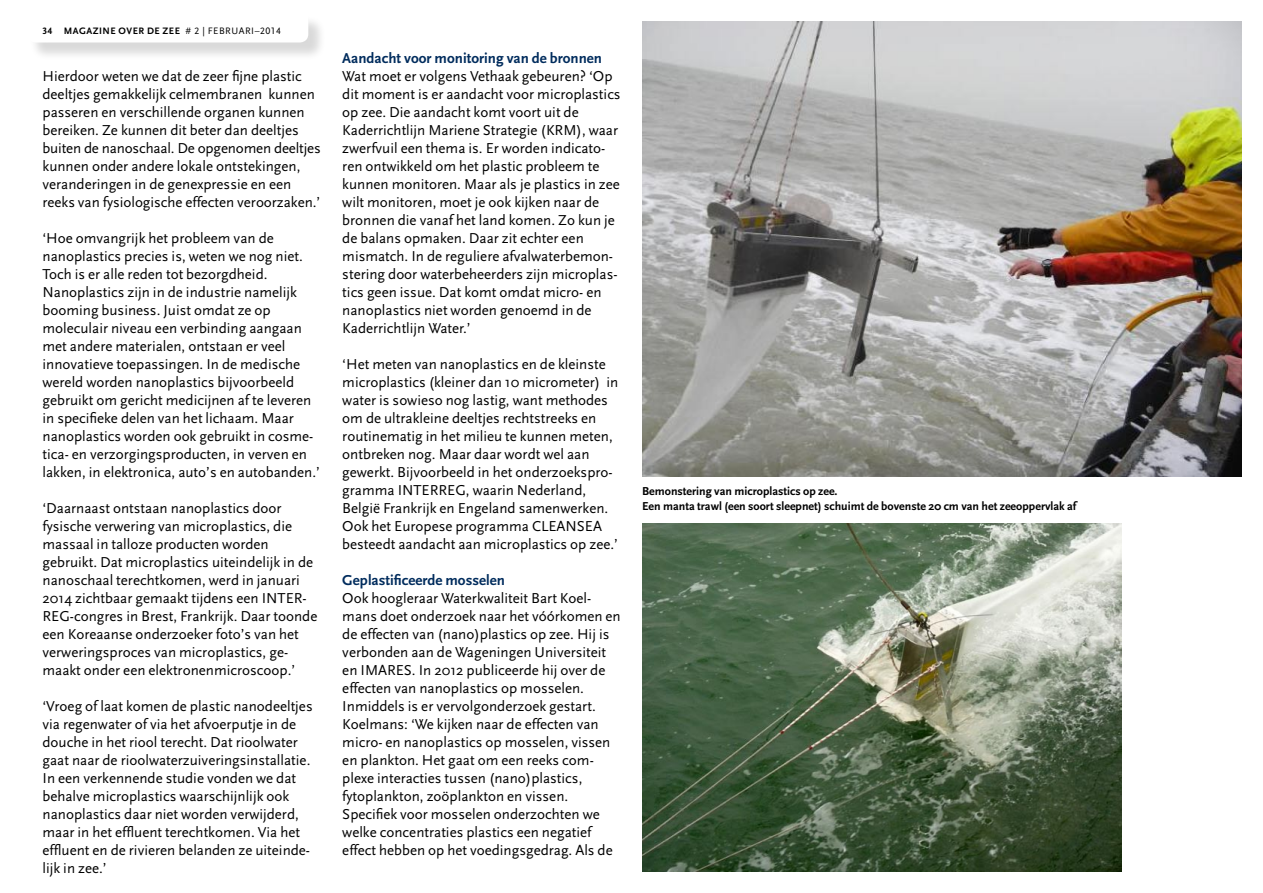
<style>
.page{position:relative;width:1263px;height:893px;background:#fff}
.page>*{position:absolute;margin:0;border:0;box-sizing:border-box;transform-origin:0 0}
.plat{font:15px/18px "Scala Sans";color:#000}
.tussen{font:700 15px "Scala Sans";color:#002c5d}
.bijschrijft_8_12_bol{font:700 12px "Scala Sans";color:#000}
.t1{font:700 9.75px "Scala Sans LF";letter-spacing:.05em;color:#000}
.s1{font-family:"Scala Sans LF Caps";font-weight:400}
</style>
<div class="page">
<img style="left:642px;top:524px;width:479px;height:348px">
<img style="left:642px;top:21px;width:600px;height:456px">
<div style="left:30px;top:15px;width:297px;height:46px;background:#000;opacity:.15"></div>
<div style="left:28px;top:13px;width:280px;height:30px;background:#fff;border-radius:9px"></div>
<div style="left:28px;top:0;width:280px;height:26px;background:#fff"></div>
<p class="t1" style="left:43px;top:26px;width:240px">34 MAGAZINE OVER DE ZEE <span class="s1"># 2 | FEBRUARI–2014</span></p>
<p class="plat" style="left:43px;top:67px;width:280px">Hierdoor weten we dat de zeer fijne plastic deeltjes gemakkelijk celmembranen kunnen passeren en verschillende organen kunnen bereiken. Ze kunnen dit beter dan deeltjes buiten de nanoschaal. De opgenomen deeltjes kunnen onder andere lokale ontstekingen, veranderingen in de genexpressie en een reeks van fysiologische effecten veroorzaken.’</p>
<p class="plat" style="left:43px;top:229px;width:279px">‘Hoe omvangrijk het probleem van de nanoplastics precies is, weten we nog niet.<br>Toch is er alle reden tot bezorgdheid.<br>Nanoplastics zijn in de industrie namelijk booming business. Juist omdat ze op moleculair niveau een verbinding aangaan met andere materialen, ontstaan er veel innovatieve toepassingen. In de medische wereld worden nanoplastics bijvoorbeeld gebruikt om gericht medicijnen af te leveren in specifieke delen van het lichaam. Maar nanoplastics worden ook gebruikt in cosme&shy;tica- en verzorgingsproducten, in verven en lakken, in elektronica, auto’s en autobanden.’</p>
<p class="plat" style="left:43px;top:499px;width:276px">‘Daarnaast ontstaan nanoplastics door fysische verwering van microplastics, die massaal in talloze producten worden gebruikt. Dat microplastics uiteindelijk in de nanoschaal terechtkomen, werd in januari 2014 zichtbaar gemaakt tijdens een INTER-REG-congres in Brest, Frankrijk. Daar toonde een Koreaanse onderzoeker foto’s van het verweringsproces van microplastics, ge&shy;maakt onder een elektronenmicroscoop.’</p>
<p class="plat" style="left:43px;top:697px;width:272px">‘Vroeg of laat komen de plastic nanodeeltjes via regenwater of via het afvoerputje in de douche in het riool terecht. Dat rioolwater gaat naar de rioolwaterzuiveringsinstallatie.<br>In een verkennende studie vonden we dat behalve microplastics waarschijnlijk ook nanoplastics daar niet worden verwijderd, maar in het effluent terechtkomen. Via het effluent en de rivieren belanden ze uiteinde&shy;lijk in zee.’</p>
<p class="tussen" style="left:342px;top:50px;width:261px">Aandacht voor monitoring van de bronnen</p>
<p class="plat" style="left:342px;top:67px;width:280px">Wat moet er volgens Vethaak gebeuren? ‘Op dit moment is er aandacht voor microplastics op zee. Die aandacht komt voort uit de Kaderrichtlijn Mariene Strategie (KRM), waar zwerfvuil een thema is. Er worden indicato&shy;ren ontwikkeld om het plastic probleem te kunnen monitoren. Maar als je plastics in zee wilt monitoren, moet je ook kijken naar de bronnen die vanaf het land komen. Zo kun je de balans opmaken. Daar zit echter een mismatch. In de reguliere afvalwaterbemon&shy;stering door waterbeheerders zijn microplas&shy;tics geen issue. Dat komt omdat micro- en nanoplastics niet worden genoemd in de Kaderrichtlijn Water.’</p>
<p class="plat" style="left:342px;top:355px;width:277px">‘Het meten van nanoplastics en de kleinste microplastics (kleiner dan 10 micrometer) in water is sowieso nog lastig, want methodes om de ultrakleine deeltjes rechtstreeks en routinematig in het milieu te kunnen meten, ontbreken nog. Maar daar wordt wel aan gewerkt. Bijvoorbeeld in het onderzoekspro&shy;gramma INTERREG, waarin Nederland, België Frankrijk en Engeland samenwerken.<br>Ook het Europese programma CLEANSEA besteedt aandacht aan microplastics op zee.’</p>
<p class="tussen" style="left:342px;top:572px;width:164px">Geplastificeerde mosselen</p>
<p class="plat" style="left:342px;top:589px;width:280px">Ook hoogleraar Waterkwaliteit Bart Koel&shy;mans doet onderzoek naar het vóórkomen en de effecten van (nano)plastics op zee. Hij is verbonden aan de Wageningen Universiteit en IMARES. In 2012 publiceerde hij over de effecten van nanoplastics op mosselen.<br>Inmiddels is er vervolgonderzoek gestart.</p>
<p class="plat" style="left:342px;top:715px;width:272px">Koelmans: ‘We kijken naar de effecten van micro- en nanoplastics op mosselen, vissen en plankton. Het gaat om een reeks com&shy;plexe interacties tussen (nano)plastics, fytoplankton, zoöplankton en vissen.<br>Specifiek voor mosselen onderzochten we welke concentraties plastics een negatief effect hebben op het voedingsgedrag. Als de</p>
<p class="bijschrijft_8_12_bol" style="left:642px;top:484px;width:197px">Bemonstering van microplastics op zee.</p>
<p class="bijschrijft_8_12_bol" style="left:642px;top:499px;width:436px">Een manta trawl (een soort sleepnet) schuimt de bovenste 20 cm van het zeeoppervlak af</p>
</div>
